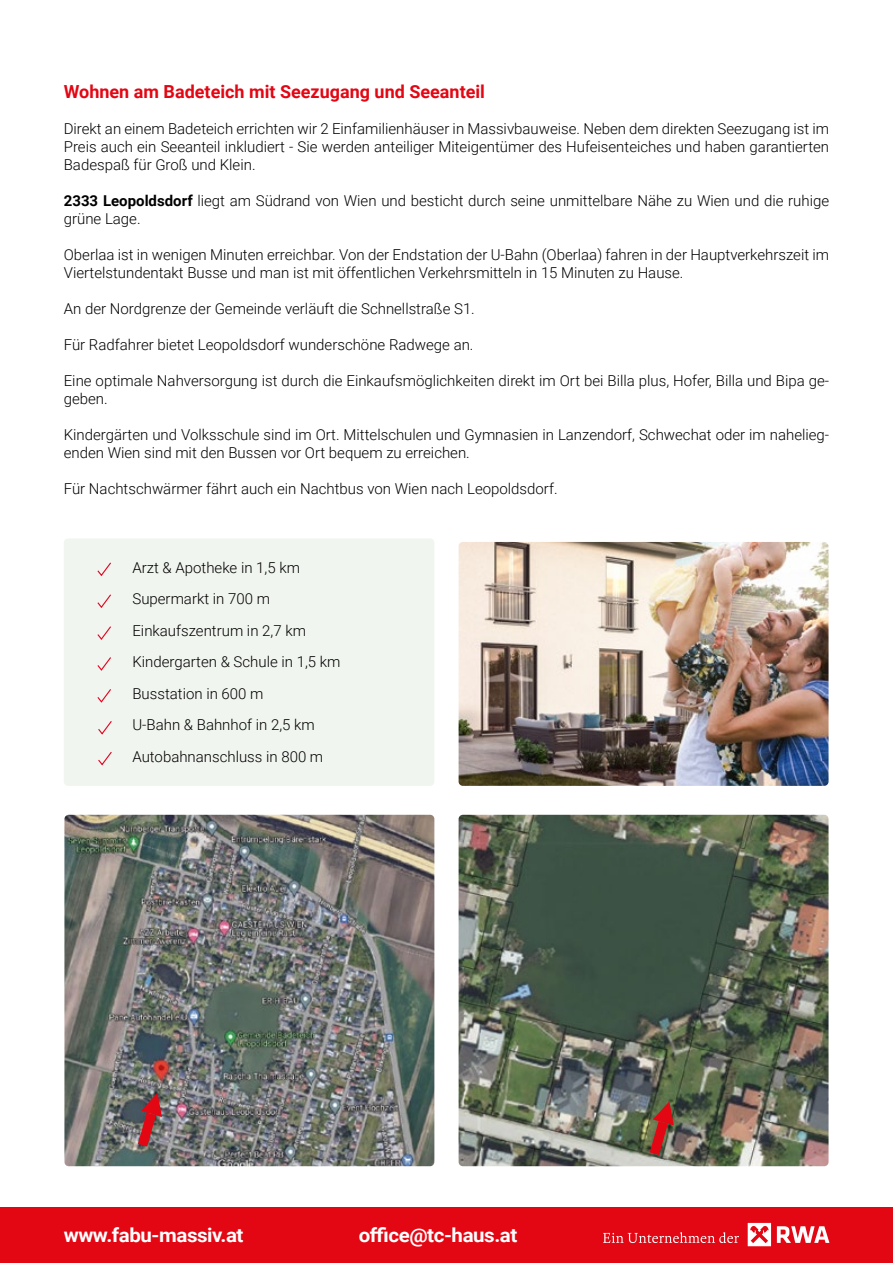
<style>
.page{position:relative;width:893px;height:1263px;background:#fff}
.page>*{position:absolute;margin:0;border:0;box-sizing:border-box;transform-origin:0 0}
.t1{font:700 19.5px "Roboto";letter-spacing:-.02em;color:#fff;scale:1.05 1}
.t2{font:700 18px "Roboto";color:#e30613}
.t3{font:300 15px/31.5px "Roboto";color:#000}
.s1{font-weight:700}
</style>
<div class="page">
<div style="left:64px;top:538px;width:370px;height:248px;background:#f1f5ef;border-radius:4px"></div>
<img style="left:459px;top:815px;width:369px;height:351px">
<img style="left:64px;top:815px;width:370px;height:351px">
<svg style="left:97px;top:594px;width:14px;height:14px"></svg>
<svg style="left:97px;top:562px;width:14px;height:15px"></svg>
<svg style="left:97px;top:626px;width:14px;height:14px"></svg>
<svg style="left:97px;top:657px;width:14px;height:14px"></svg>
<svg style="left:97px;top:689px;width:14px;height:14px"></svg>
<svg style="left:98px;top:721px;width:14px;height:14px"></svg>
<svg style="left:98px;top:752px;width:14px;height:14px"></svg>
<img style="left:459px;top:542px;width:369px;height:244px">
<div style="left:0;top:1208px;width:893px;height:55px;background:#e30613"></div>
<svg style="left:777px;top:1226px;width:52px;height:17px"></svg>
<svg style="left:748px;top:1223px;width:23px;height:23px"></svg>
<svg style="left:603px;top:1232px;width:136px;height:11px"></svg>
<svg style="left:650px;top:1101px;width:24px;height:54px"></svg>
<svg style="left:138px;top:1093px;width:24px;height:53px"></svg>
<p class="t2" style="left:64px;top:79px;width:423px">Wohnen am Badeteich mit Seezugang und Seeanteil</p>
<p class="t3" style="left:64px;top:119px;width:767px;line-height:18px;text-align:justify">Direkt an einem Badeteich errichten wir 2 Einfamilienhäuser in Massivbauweise. Neben dem direkten Seezugang ist im Preis auch ein Seeanteil inkludiert - Sie werden anteiliger Miteigentümer des Hufeisenteiches und haben garantierten Badespaß für Groß und Klein.</p>
<p class="t3" style="left:64px;top:191px;width:767px;line-height:18px"><span class="s1">2333 Leopoldsdorf</span> liegt am Südrand von Wien und besticht durch seine unmittelbare Nähe zu Wien und die ruhige grüne Lage.</p>
<p class="t3" style="left:64px;top:245px;width:767px;line-height:18px">Oberlaa ist in wenigen Minuten erreichbar. Von der Endstation der U-Bahn (Oberlaa) fahren in der Hauptverkehrszeit im<br>Viertelstundentakt Busse und man ist mit öffentlichen Verkehrsmitteln in 15 Minuten zu Hause.</p>
<p class="t3" style="left:64px;top:292px;width:413px">An der Nordgrenze der Gemeinde verläuft die Schnellstraße S1.</p>
<p class="t3" style="left:64px;top:328px;width:411px">Für Radfahrer bietet Leopoldsdorf wunderschöne Radwege an.</p>
<p class="t3" style="left:64px;top:371px;width:767px;line-height:18px">Eine optimale Nahversorgung ist durch die Einkaufsmöglichkeiten direkt im Ort bei Billa plus, Hofer, Billa und Bipa ge&shy;geben.</p>
<p class="t3" style="left:64px;top:425px;width:767px;line-height:18px">Kindergärten und Volksschule sind im Ort. Mittelschulen und Gymnasien in Lanzendorf, Schwechat oder im nahelieg&shy;enden Wien sind mit den Bussen vor Ort bequem zu erreichen.</p>
<p class="t3" style="left:64px;top:472px;width:495px">Für Nachtschwärmer fährt auch ein Nachtbus von Wien nach Leopoldsdorf.</p>
<p class="t3" style="left:132px;top:551px;width:209px">Arzt &amp; Apotheke in 1,5 km<br>Supermarkt in 700 m<br>Einkaufszentrum in 2,7 km<br>Kindergarten &amp; Schule in 1,5 km<br>Busstation in 600 m<br>U-Bahn &amp; Bahnhof in 2,5 km<br>Autobahnanschluss in 800 m</p>
<h1 class="t1" style="left:64px;top:1222px;width:173px">www.fabu-massiv.at</h1>
<h1 class="t1" style="left:359px;top:1222px;width:153px">office@tc-haus.at</h1>
</div>
